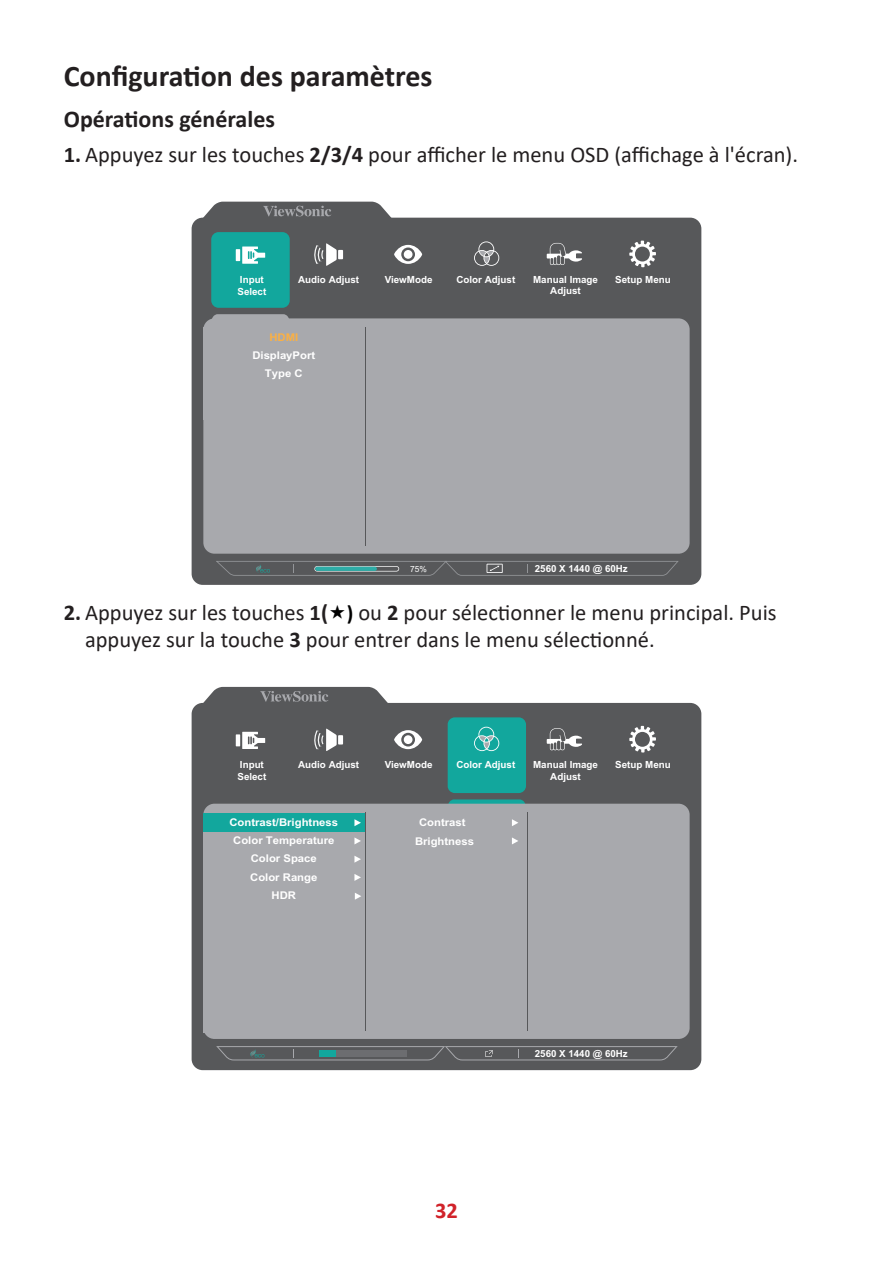
<style>
.page{position:relative;width:893px;height:1263px;background:#fff}
.page>*{position:absolute;margin:0;border:0;box-sizing:border-box;transform-origin:0 0}
.t1{font:700 30px "Calibri";color:#231f20}
.t2{font:700 24px "Calibri";color:#231f20}
.t3{font:22.5px/27px "Calibri";color:#231f20}
.t4{font:700 22.5px "Calibri";color:#d1232a}
.t5{font:700 10.65px/18.3px "Arial";color:#fff;text-align:center;scale:1.06 1}
.t6{font:700 10.65px "Arial";color:#fbb043;scale:1.06 1}
.t7{font:700 9.75px/11.7px "Arial";color:#fff}
.t8{font:8.4px "Arial";color:#fff}
.s1{font-weight:700}
.s2{font-weight:700;font-size:21px;color:#000}
</style>
<div class="page">
<div style="left:192px;top:218px;width:509px;height:367px;background:#57585a;border-radius:11px"></div>
<svg style="left:212px;top:314px;width:77px;height:4px"></svg>
<div style="left:203px;top:318px;width:487px;height:236px;background:#a8a9ad;border-radius:11px"></div>
<div style="left:211px;top:232px;width:79px;height:76px;background:#12a79d;border-radius:7px"></div>
<hr style="left:365px;top:327px;width:1px;height:219px;background:#57585a">
<svg style="left:216px;top:561px;width:463px;height:15px"></svg>
<svg style="left:198px;top:202px;width:198px;height:17px"></svg>
<svg style="left:629px;top:241px;width:27px;height:26px"></svg>
<svg style="left:394px;top:245px;width:28px;height:19px"></svg>
<div style="left:404px;top:250px;width:8px;height:9px;background:#fff;border-radius:50%"></div>
<svg style="left:547px;top:243px;width:35px;height:22px"></svg>
<hr style="left:236px;top:249px;width:4px;height:12px;background:#fff">
<svg style="left:242px;top:246px;width:23px;height:18px"></svg>
<div style="left:338px;top:250px;width:5px;height:9px;background:#fff"></div>
<svg style="left:314px;top:243px;width:23px;height:23px"></svg>
<svg style="left:474px;top:241px;width:25px;height:25px"></svg>
<div style="left:192px;top:703px;width:509px;height:367px;background:#57585a;border-radius:11px"></div>
<svg style="left:448px;top:799px;width:78px;height:5px"></svg>
<div style="left:203px;top:804px;width:487px;height:235px;background:#a8a9ad;border-radius:11px"></div>
<div style="left:448px;top:717px;width:78px;height:76px;background:#12a79d;border-radius:7px"></div>
<svg style="left:354px;top:874px;width:7px;height:7px"></svg>
<svg style="left:354px;top:856px;width:7px;height:7px"></svg>
<svg style="left:354px;top:837px;width:7px;height:7px"></svg>
<div style="left:203px;top:814px;width:162px;height:18px;background:#12a79d"></div>
<svg style="left:354px;top:819px;width:7px;height:7px"></svg>
<svg style="left:512px;top:819px;width:6px;height:7px"></svg>
<svg style="left:512px;top:837px;width:6px;height:7px"></svg>
<div style="left:203px;top:1014px;width:162px;height:18px;background:#a8a9ad"></div>
<hr style="left:527px;top:812px;width:1px;height:219px;background:#57585a">
<hr style="left:365px;top:812px;width:1px;height:219px;background:#57585a">
<svg style="left:216px;top:1046px;width:462px;height:14px"></svg>
<svg style="left:198px;top:687px;width:195px;height:17px"></svg>
<svg style="left:355px;top:893px;width:6px;height:7px"></svg>
<svg style="left:629px;top:726px;width:27px;height:26px"></svg>
<svg style="left:474px;top:727px;width:25px;height:24px"></svg>
<svg style="left:394px;top:730px;width:28px;height:19px"></svg>
<div style="left:404px;top:735px;width:8px;height:9px;background:#fff;border-radius:50%"></div>
<svg style="left:547px;top:728px;width:35px;height:22px"></svg>
<hr style="left:236px;top:734px;width:4px;height:12px;background:#fff">
<svg style="left:242px;top:732px;width:23px;height:17px"></svg>
<div style="left:338px;top:735px;width:5px;height:9px;background:#fff"></div>
<svg style="left:314px;top:728px;width:23px;height:23px"></svg>
<h1 class="t1" style="left:64px;top:55px;width:370px">Configuration des paramètres</h1>
<p class="t2" style="left:64px;top:102px;width:213px">Opérations générales</p>
<p class="t3" style="left:64px;top:141px;width:736px"><span class="s1">1.</span> Appuyez sur les touches <span class="s1">2/3/4</span> pour afficher le menu OSD (affichage à l'écran).</p>
<p class="t7" style="left:237px;top:274px;width:30px">Input<br>Select</p>
<p class="t7" style="left:298px;top:274px;width:63px">Audio Adjust</p>
<p class="t6" style="left:269px;top:329px;width:29px">HDMI</p>
<p class="t5" style="left:252px;top:346px;width:61px">DisplayPort<br>Type C</p>
<p class="t7" style="left:385px;top:274px;width:49px">ViewMode</p>
<p class="t7" style="left:456px;top:274px;width:60px">Color Adjust</p>
<p class="t7" style="left:533px;top:273px;width:66px">Manual Image</p>
<p class="t7" style="left:615px;top:274px;width:57px">Setup Menu</p>
<p class="t7" style="left:550px;top:285px;width:32px">Adjust</p>
<p class="t8" style="left:410px;top:563px;width:18px">75%</p>
<p class="t7" style="left:535px;top:562px;width:94px">2560 X 1440 @ 60Hz</p>
<p class="t3" style="left:85px;top:599px;width:693px;text-indent:-21px"><span class="s1">2.</span> Appuyez sur les touches <span class="s1">1(</span> <span class="s2">)</span> ou <span class="s1">2</span> pour sélectionner le menu principal. Puis appuyez sur la touche <span class="s1">3</span> pour entrer dans le menu sélectionné.</p>
<p class="t7" style="left:237px;top:759px;width:30px">Input<br>Select</p>
<p class="t7" style="left:298px;top:759px;width:63px">Audio Adjust</p>
<p class="t5" style="left:229px;top:813px;width:104px">Contrast/Brightness<br>Color Temperature<br>Color Space<br>Color Range<br>HDR</p>
<p class="t7" style="left:385px;top:759px;width:49px">ViewMode</p>
<p class="t7" style="left:456px;top:759px;width:60px">Color Adjust</p>
<p class="t7" style="left:533px;top:759px;width:66px">Manual Image</p>
<p class="t7" style="left:615px;top:759px;width:57px">Setup Menu</p>
<p class="t7" style="left:550px;top:770px;width:32px">Adjust</p>
<p class="t5" style="left:415px;top:813px;width:57px;line-height:19.2px">Contrast<br>Brightness</p>
<p class="t4" style="left:435px;top:1194px;width:24px">32</p>
<p class="t7" style="left:535px;top:1048px;width:94px">2560 X 1440 @ 60Hz</p>
</div>
